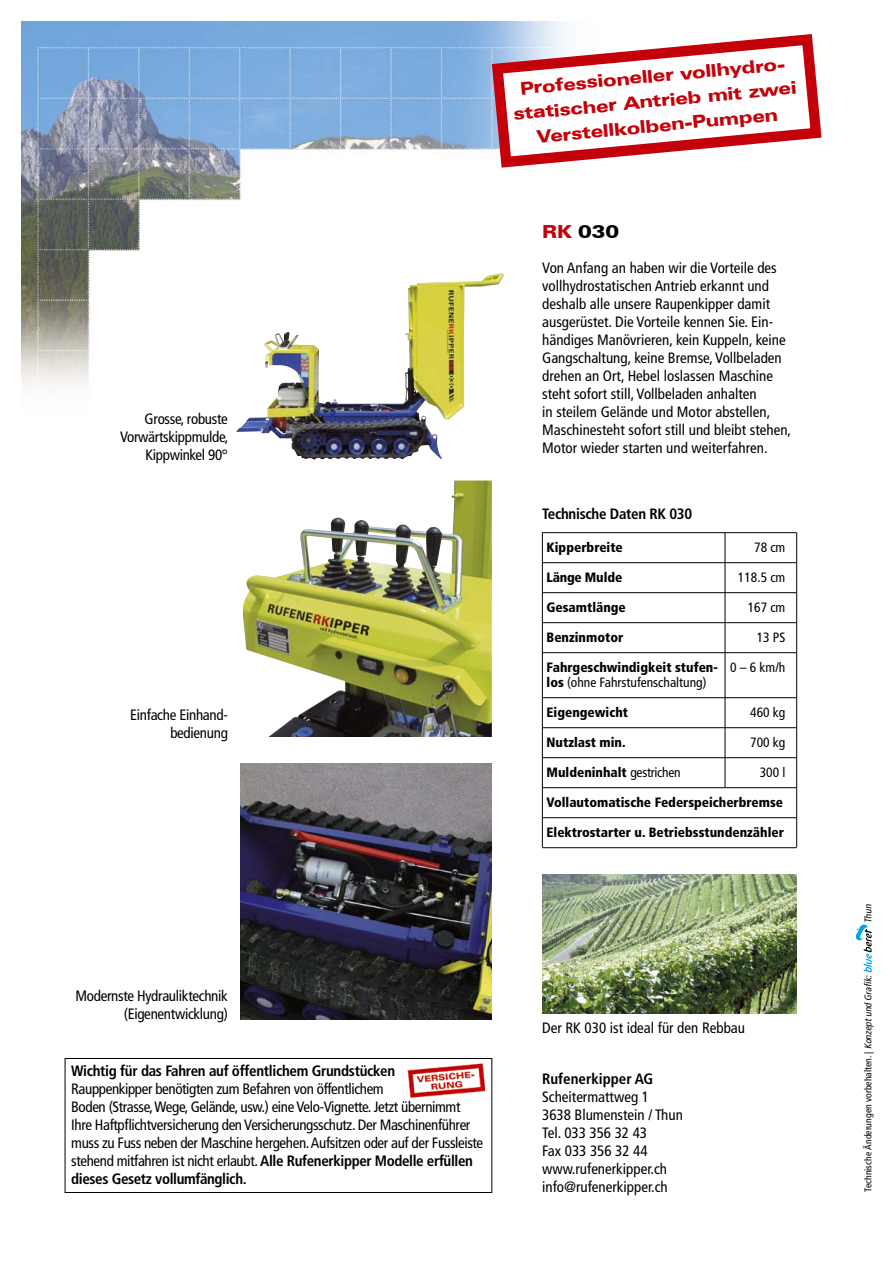
<style>
.page{position:relative;width:893px;height:1263px;background:#fff}
.page>*{position:absolute;margin:0;border:0;box-sizing:border-box;transform-origin:0 0}
.t1{font:900 expanded 18px "Zurich BT";color:#000}
.t2{font:900 expanded 17.55px/24.9px "Zurich BT";color:#c40009;text-align:center}
.t3{font:condensed 15px/18px "Frutiger";color:#000}
.t4{font:condensed 15px/18px "Frutiger";letter-spacing:-.025em;color:#000}
.t5{font:condensed 15px/18px "Frutiger";letter-spacing:-.02em;color:#000;text-align:right}
.t6{font:700 condensed 15px "Frutiger";letter-spacing:-.02em;color:#000}
.t7{font:700 condensed 15px "Frutiger";color:#000}
.t8{font:900 condensed 13.5px "Frutiger";color:#000}
.t9{font:condensed 13.5px/15px "Frutiger";color:#000}
.t10{font:condensed 9.75px "Frutiger";color:#000}
.t11{font:italic condensed 9.75px "Frutiger";color:#000}
.s1{color:#c40009}
.s2{font-weight:900}
.s3{font-weight:400}
.s4{font-weight:700}
.s5{font-style:italic}
</style>
<div class="page">
<img style="left:21px;top:21px;width:709px;height:519px">
<img style="left:263px;top:273px;width:238px;height:131px">
<img style="left:241px;top:763px;width:251px;height:256px">
<svg style="left:856px;top:924px;width:16px;height:48px"></svg>
<img style="left:542px;top:874px;width:255px;height:139px">
<img style="left:243px;top:480px;width:249px;height:257px">
<div style="left:65px;top:1058px;width:427px;height:135px;border:1px solid #000"></div>
<hr style="left:542px;top:532px;width:254px;height:1px;background:#000">
<hr style="left:542px;top:562px;width:254px;height:1px;background:#000">
<hr style="left:542px;top:592px;width:254px;height:1px;background:#000">
<hr style="left:542px;top:622px;width:254px;height:1px;background:#000">
<hr style="left:542px;top:652px;width:254px;height:1px;background:#000">
<hr style="left:542px;top:697px;width:254px;height:1px;background:#000">
<hr style="left:542px;top:727px;width:254px;height:1px;background:#000">
<hr style="left:542px;top:757px;width:254px;height:1px;background:#000">
<hr style="left:542px;top:787px;width:254px;height:1px;background:#000">
<hr style="left:542px;top:817px;width:254px;height:1px;background:#000">
<hr style="left:542px;top:847px;width:254px;height:1px;background:#000">
<hr style="left:542px;top:532px;width:1px;height:315px;background:#000">
<hr style="left:796px;top:532px;width:1px;height:315px;background:#000">
<hr style="left:725px;top:533px;width:1px;height:254px;background:#000">
<svg style="left:486px;top:28px;width:336px;height:145px"></svg>
<svg style="left:497px;top:40px;width:319px;height:122px"></svg>
<img style="left:407px;top:1063px;width:78px;height:36px">
<p class="t5" style="left:120px;top:410px;width:110px">Grosse, robuste<br>Vorwärtskippmulde,<br>Kippwinkel 90°</p>
<p class="t5" style="left:130px;top:706px;width:99px">Einfache Einhand&shy;bedienung</p>
<p class="t2" style="left:510px;top:76px;width:286px;rotate:-5deg">Professioneller vollhydro&shy;statischer Antrieb mit zwei<br>Verstellkolben-Pumpen</p>
<p class="t1" style="left:542px;top:221px;width:79px"><span class="s1">RK</span> 030</p>
<p class="t3" style="left:542px;top:259px;width:251px">Von Anfang an haben wir die Vorteile des vollhydrostatischen Antrieb erkannt und deshalb alle unsere Raupenkipper damit ausgerüstet. Die Vorteile kennen Sie. Ein&shy;händiges Manövrieren, kein Kuppeln, keine Gangschaltung, keine Bremse, Vollbeladen drehen an Ort, Hebel loslassen Maschine steht sofort still, Vollbeladen anhalten<br>in steilem Gelände und Motor abstellen, Maschinesteht sofort still und bleibt stehen, Motor wieder starten und weiterfahren.</p>
<p class="t6" style="left:542px;top:505px;width:152px">Technische Daten RK 030</p>
<p class="t8" style="left:547px;top:539px;width:78px">Kipperbreite</p>
<p class="t9" style="left:754px;top:540px;width:33px">78 cm</p>
<p class="t8" style="left:547px;top:569px;width:77px">Länge Mulde</p>
<p class="t9" style="left:738px;top:570px;width:49px">118.5 cm</p>
<p class="t8" style="left:547px;top:599px;width:81px">Gesamtlänge</p>
<p class="t9" style="left:748px;top:600px;width:39px">167 cm</p>
<p class="t8" style="left:547px;top:629px;width:78px">Benzinmotor</p>
<p class="t9" style="left:757px;top:630px;width:30px">13 PS</p>
<p class="t9" style="left:547px;top:660px;width:240px"><span class="s2">Fahrgeschwindigkeit stufen-</span> 0 – 6 km/h <span class="s2">los</span> (ohne Fahrstufenschaltung)</p>
<p class="t8" style="left:547px;top:704px;width:83px">Eigengewicht</p>
<p class="t9" style="left:750px;top:705px;width:37px">460 kg</p>
<p class="t8" style="left:547px;top:734px;width:81px">Nutzlast min.</p>
<p class="t9" style="left:750px;top:735px;width:37px">700 kg</p>
<p class="t8" style="left:547px;top:764px;width:136px">Muldeninhalt <span class="s3">gestrichen</span></p>
<p class="t9" style="left:760px;top:765px;width:27px">300 l</p>
<p class="t8" style="left:547px;top:794px;width:238px">Vollautomatische Federspeicherbremse</p>
<p class="t8" style="left:547px;top:824px;width:239px">Elektrostarter u. Betriebsstundenzähler</p>
<p class="t5" style="left:75px;top:987px;width:154px">Modernste Hydrauliktechnik (Eigenentwicklung)</p>
<p class="t6" style="left:71px;top:1062px;width:326px">Wichtig für das Fahren auf öffentlichem Grundstücken</p>
<p class="t4" style="left:71px;top:1080px;width:414px">Rauppenkipper benötigten zum Befahren von öffentlichem<br>Boden (Strasse, Wege, Gelände, usw.) eine Velo-Vignette. Jetzt übernimmt Ihre Haftpflichtversicherung den Versicherungsschutz. Der Maschinenführer muss zu Fuss neben der Maschine hergehen. Aufsitzen oder auf der Fussleiste stehend mitfahren ist nicht erlaubt. <span class="s4">Alle Rufenerkipper Modelle erfüllen dieses Gesetz vollumfänglich.</span></p>
<p class="t3" style="left:542px;top:1019px;width:204px">Der RK 030 ist ideal für den Rebbau</p>
<p class="t7" style="left:542px;top:1070px;width:113px">Rufenerkipper AG</p>
<p class="t3" style="left:542px;top:1088px;width:108px">Scheitermattweg 1</p>
<p class="t3" style="left:542px;top:1106px;width:142px">3638 Blumenstein / Thun</p>
<p class="t3" style="left:542px;top:1124px;width:106px">Tel. 033 356 32 43</p>
<p class="t3" style="left:542px;top:1142px;width:127px">Fax 033 356 32 44 www.rufenerkipper.ch info@rufenerkipper.ch</p>
<p class="t11" style="left:862px;top:923px;width:22px;rotate:-90deg">Thun</p>
<p class="t10" style="left:862px;top:1192px;width:220px;rotate:-90deg">Technische Änderungen vorbehalten. | <span class="s5">Konzeptund Grafik:</span></p>
</div>
